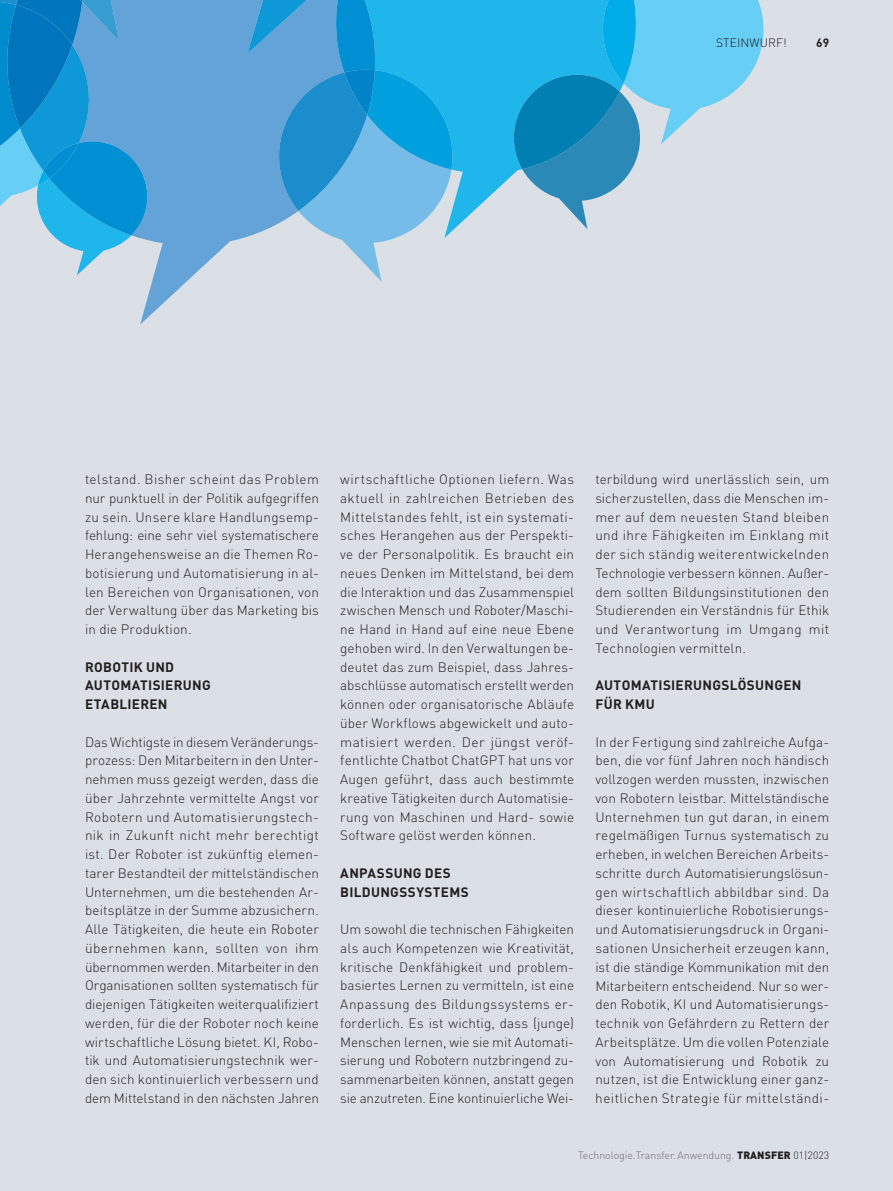
<style>
.page{position:relative;width:893px;height:1191px;background:#dbdfe6}
.page>*{position:absolute;margin:0;border:0;box-sizing:border-box;transform-origin:0 0}
.t1{font:300 13.5px/18.8px "DINOT";letter-spacing:.01em;color:#231f20;text-align:justify}
.t2{font:700 13.5px/18.8px "DINOT";letter-spacing:.02em;color:#231f20}
.t3{font:300 12px "DINOT";letter-spacing:.01em;color:#231f20}
.t4{font:700 12px "DINOT";color:#231f20}
.t5{font:300 10.5px "DINOT";color:#6c6d70}
.s1{font-weight:900;color:#231f20}
.s2{color:#231f20}
</style>
<div class="page">
<svg style="left:140px;top:289px;width:39px;height:35px"></svg>
<svg style="left:454px;top:0;width:59px;height:229px;background:#36bbea"></svg>
<svg style="left:0;top:0;width:454px;height:289px"></svg>
<svg style="left:513px;top:0;width:250px;height:229px"></svg>
<p class="t3" style="left:716px;top:36px;width:72px">STEINWURF!</p>
<p class="t4" style="left:816px;top:35px;width:15px">69</p>
<p class="t1" style="left:85px;top:469px;width:235px">telstand. Bisher scheint das Problem nur punktuell in der Politik aufgegriffen zu sein. Unsere klare Handlungsemp&shy;fehlung: eine sehr viel systematischere Herangehensweise an die Themen Ro&shy;botisierung und Automatisierung in al&shy;len Bereichen von Organisationen, von der Verwaltung über das Marketing bis in die Produktion.</p>
<p class="t2" style="left:85px;top:657px;width:127px">ROBOTIK UND<br>AUTOMATISIERUNG<br>ETABLIEREN</p>
<p class="t1" style="left:85px;top:732px;width:235px">Das Wichtigste in diesem Veränderungs&shy;prozess: Den Mitarbeitern in den Unter&shy;nehmen muss gezeigt werden, dass die über Jahrzehnte vermittelte Angst vor Robotern und Automatisierungstech&shy;nik in Zukunft nicht mehr berechtigt ist. Der Roboter ist zukünftig elemen&shy;tarer Bestandteil der mittelständischen Unternehmen, um die bestehenden Ar&shy;beitsplätze in der Summe abzusichern.<br>Alle Tätigkeiten, die heute ein Roboter übernehmen kann, sollten von ihm übernommen werden. Mitarbeiter in den Organisationen sollten systematisch für diejenigen Tätigkeiten weiterqualifiziert werden, für die der Roboter noch keine wirtschaftliche Lösung bietet. KI, Robo&shy;tik und Automatisierungstechnik wer&shy;den sich kontinuierlich verbessern und dem Mittelstand in den nächsten Jahren</p>
<p class="t1" style="left:340px;top:469px;width:235px">wirtschaftliche Optionen liefern. Was aktuell in zahlreichen Betrieben des Mittelstandes fehlt, ist ein systemati&shy;sches Herangehen aus der Perspekti&shy;ve der Personalpolitik. Es braucht ein neues Denken im Mittelstand, bei dem die Interaktion und das Zusammenspiel zwischen Mensch und Roboter/Maschi&shy;ne Hand in Hand auf eine neue Ebene gehoben wird. In den Verwaltungen be&shy;deutet das zum Beispiel, dass Jahres&shy;abschlüsse automatisch erstellt werden können oder organisatorische Abläufe über Workflows abgewickelt und auto&shy;matisiert werden. Der jüngst veröf&shy;fentlichte Chatbot ChatGPT hat uns vor Augen geführt, dass auch bestimmte kreative Tätigkeiten durch Automatisie&shy;rung von Maschinen und Hard- sowie Software gelöst werden können.</p>
<p class="t2" style="left:340px;top:863px;width:130px">ANPASSUNG DES<br>BILDUNGSSYSTEMS</p>
<p class="t1" style="left:340px;top:919px;width:235px">Um sowohl die technischen Fähigkeiten als auch Kompetenzen wie Kreativität, kritische Denkfähigkeit und problem&shy;basiertes Lernen zu vermitteln, ist eine Anpassung des Bildungssystems er&shy;forderlich. Es ist wichtig, dass (junge)<br>Menschen lernen, wie sie mit Automati&shy;sierung und Robotern nutzbringend zu&shy;sammenarbeiten können, anstatt gegen sie anzutreten. Eine kontinuierliche Wei-</p>
<p class="t1" style="left:595px;top:469px;width:235px">terbildung wird unerlässlich sein, um sicherzustellen, dass die Menschen im&shy;mer auf dem neuesten Stand bleiben und ihre Fähigkeiten im Einklang mit der sich ständig weiterentwickelnden Technologie verbessern können. Außer&shy;dem sollten Bildungsinstitutionen den Studierenden ein Verständnis für Ethik und Verantwortung im Umgang mit Technologien vermitteln.</p>
<p class="t2" style="left:595px;top:675px;width:208px">AUTOMATISIERUNGSLÖSUNGEN<br>FÜR KMU</p>
<p class="t1" style="left:595px;top:732px;width:235px">In der Fertigung sind zahlreiche Aufga&shy;ben, die vor fünf Jahren noch händisch vollzogen werden mussten, inzwischen von Robotern leistbar. Mittelständische Unternehmen tun gut daran, in einem regelmäßigen Turnus systematisch zu erheben, in welchen Bereichen Arbeits&shy;schritte durch Automatisierungslösun&shy;gen wirtschaftlich abbildbar sind. Da dieser kontinuierliche Robotisierungs&shy;und Automatisierungsdruck in Organi&shy;sationen Unsicherheit erzeugen kann, ist die ständige Kommunikation mit den Mitarbeitern entscheidend. Nur so wer&shy;den Robotik, KI und Automatisierungs&shy;technik von Gefährdern zu Rettern der Arbeitsplätze. Um die vollen Potenziale von Automatisierung und Robotik zu nutzen, ist die Entwicklung einer ganz&shy;heitlichen Strategie für mittelständi-</p>
<p class="t5" style="left:578px;top:1148px;width:253px">Technologie.Transfer.Anwendung. <span class="s1">TRANSFER</span> <span class="s2">01|2023</span></p>
</div>
